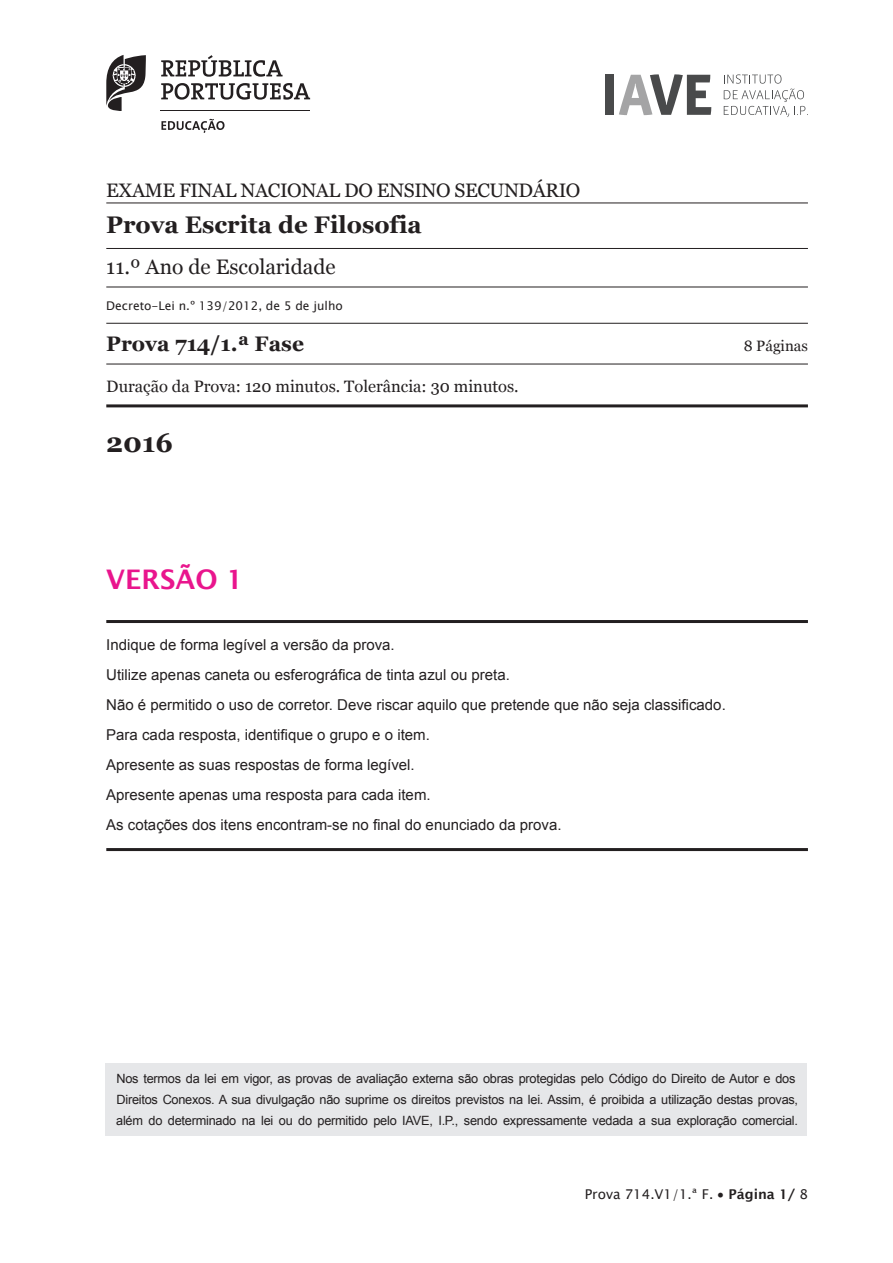
<style>
.page{position:relative;width:893px;height:1263px;background:#fff}
.page>*{position:absolute;margin:0;border:0;box-sizing:border-box;transform-origin:0 0}
.t1{font:600 27px "Lucida Sans";color:#e9158d}
.t2{font:700 27px "Georgia";color:#231f20}
.t3{font:700 24px "Georgia";color:#231f20}
.t4{font:21px "Georgia";color:#231f20}
.t5{font:700 21px "Georgia";color:#231f20}
.t6{font:19.5px "Georgia";letter-spacing:-.02em;color:#231f20}
.t7{font:16.5px "Georgia";color:#231f20}
.t8{font:15px/30px "Arial";color:#231f20}
.t9{font:15px "Georgia";color:#231f20}
.t10{font:13.5px "Lucida Sans Unicode";color:#231f20}
.t11{font:12.75px/21px "Arial";letter-spacing:-.02em;color:#231f20}
.t12{font:12px "Lucida Sans Unicode";color:#231f20}
.s1{font-family:"Lucida Sans";font-weight:600}
</style>
<div class="page">
<hr style="left:106px;top:203px;width:702px;height:1px;background:#231f20">
<hr style="left:106px;top:248px;width:702px;height:1px;background:#231f20">
<hr style="left:106px;top:287px;width:702px;height:1px;background:#231f20">
<hr style="left:106px;top:323px;width:702px;height:1px;background:#231f20">
<hr style="left:106px;top:364px;width:702px;height:1px;background:#231f20">
<hr style="left:106px;top:404px;width:702px;height:3px;background:#231f20">
<hr style="left:106px;top:620px;width:702px;height:3px;background:#231f20">
<hr style="left:106px;top:848px;width:702px;height:3px;background:#231f20">
<div style="left:605px;top:75px;width:9px;height:40px;background:#494a4b"></div>
<svg style="left:619px;top:74px;width:92px;height:41px"></svg>
<svg style="left:724px;top:74px;width:84px;height:43px"></svg>
<hr style="left:161px;top:110px;width:149px;height:1px;background:#231f20">
<svg style="left:161px;top:119px;width:64px;height:14px"></svg>
<svg style="left:161px;top:55px;width:122px;height:22px"></svg>
<svg style="left:161px;top:83px;width:149px;height:17px"></svg>
<svg style="left:106px;top:55px;width:40px;height:56px"></svg>
<div style="left:105px;top:1063px;width:702px;height:72px;background:#e6e7e9"></div>
<p class="t6" style="left:106px;top:178px;width:476px">EXAME FINAL NACIONAL DO ENSINO SECUNDÁRIO</p>
<p class="t3" style="left:106px;top:209px;width:317px">Prova Escrita de Filosofia</p>
<p class="t4" style="left:106px;top:254px;width:231px">11.º Ano de Escolaridade</p>
<p class="t12" style="left:106px;top:296px;width:238px">Decreto-Lei n.º 139/2012, de 5 de julho</p>
<p class="t5" style="left:106px;top:330px;width:199px">Prova 714/1.ª Fase</p>
<p class="t9" style="left:744px;top:337px;width:66px">8 Páginas</p>
<p class="t7" style="left:106px;top:376px;width:414px">Duração da Prova: 120 minutos. Tolerância: 30 minutos.</p>
<p class="t2" style="left:106px;top:425px;width:68px">2016</p>
<h1 class="t1" style="left:106px;top:563px;width:139px">VERSÃO 1</h1>
<p class="t8" style="left:106px;top:630px;width:621px">Indique de forma legível a versão da prova.<br>Utilize apenas caneta ou esferográfica de tinta azul ou preta.<br>Não é permitido o uso de corretor. Deve riscar aquilo que pretende que não seja classificado.<br>Para cada resposta, identifique o grupo e o item.<br>Apresente as suas respostas de forma legível.<br>Apresente apenas uma resposta para cada item.<br>As cotações dos itens encontram-se no final do enunciado da prova.</p>
<p class="t11" style="left:116px;top:1068px;width:683px">Nos termos da lei em vigor, as provas de avaliação externa são obras protegidas pelo Código do Direito de Autor e dos<br>Direitos Conexos. A sua divulgação não suprime os direitos previstos na lei. Assim, é proibida a utilização destas provas, além do determinado na lei ou do permitido pelo IAVE, I.P., sendo expressamente vedada a sua exploração comercial.</p>
<p class="t10" style="left:585px;top:1184px;width:225px">Prova 714.V1/1.ª F. • <span class="s1">Página 1/</span> 8</p>
</div>
